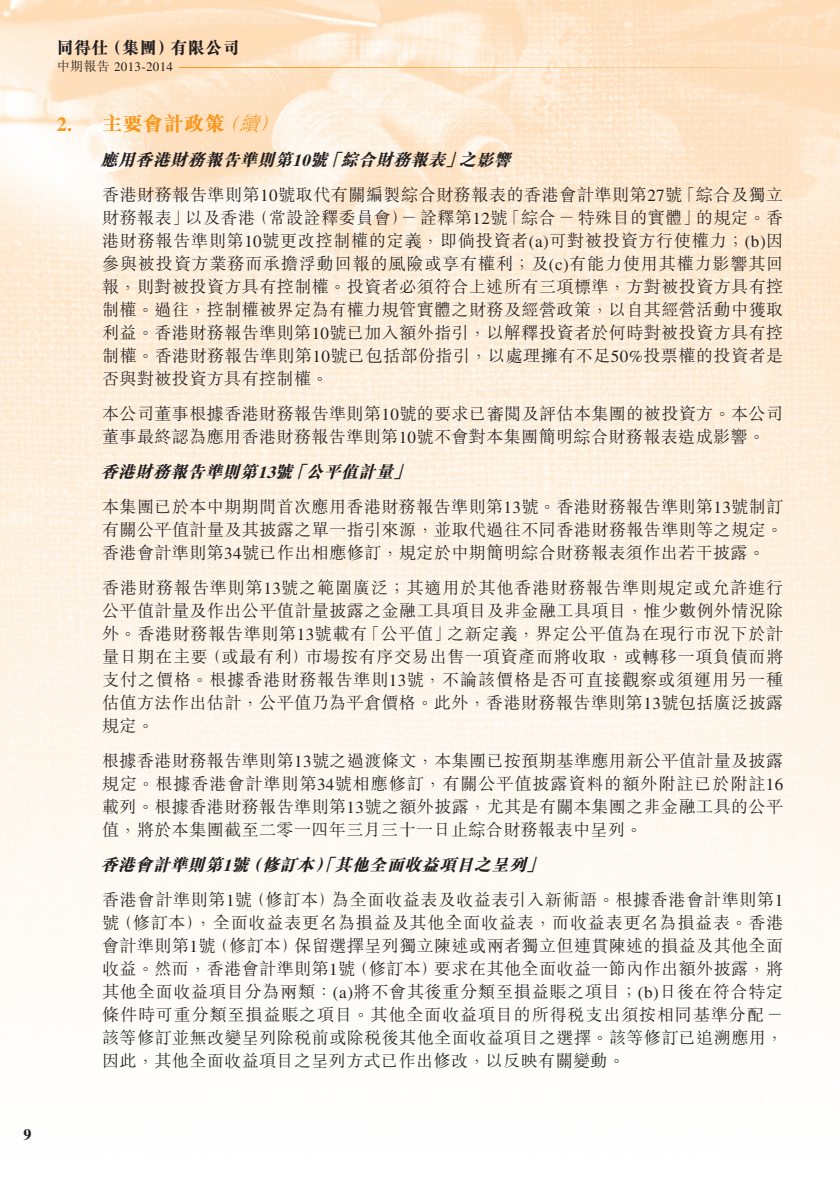
<style>
.page{position:relative;width:840px;height:1191px;background:#fff}
.page>*{position:absolute;margin:0;border:0;box-sizing:border-box;transform-origin:0 0}
.t1{font:800 20px "M Sung HK";letter-spacing:.025em;color:#f7971d}
.t2{font:italic 300 20px "M Sung HK";color:#f7971d}
.t3{font:700 20px "Times LT Std";color:#f7971d}
.t4{font:300 17px/23px "M Sung HK";letter-spacing:.025em;color:#231f20}
.t5{font:300 17px/23px "M Sung HK";letter-spacing:.045em;color:#231f20;text-align:right}
.t6{font:italic 800 17px "M Sung HK";color:#231f20}
.t7{font:300 17px/23px "M Sung HK";letter-spacing:.05em;color:#231f20}
.t8{font:800 17px "M Sung HK";letter-spacing:.025em;color:#231f20}
.t9{font:italic 700 17px "Times LT Std";color:#231f20}
.t10{font:700 16px "Times LT Std";color:#231f20}
.t11{font:13px "Times LT Std";letter-spacing:.025em;color:#231f20}
.s1{font-family:"M Sung HK";font-weight:300}
.s2{font-family:"Times LT Std";font-weight:400}
.s3{font-weight:800;font-style:italic}
.s4{font-family:"Times LT Std";font-weight:700}
</style>
<div class="page">
<img style="left:0;top:0;width:839px;height:987px">
<hr style="left:179px;top:67px;width:660px;height:1px;background:#f7971d">
<p class="t10" style="left:24px;top:1124px;width:9px">9</p>
<p class="t8" style="left:105px;top:36px;width:71px">（集團）</p>
<p class="t8" style="left:170px;top:36px;width:71px">有限公司</p>
<p class="t8" style="left:57px;top:36px;width:53px">同得仕</p>
<p class="t11" style="left:57px;top:59px;width:118px"><span class="s1">中期報告</span> 2013-2014</p>
<p class="t3" style="left:57px;top:113px;width:17px">2.</p>
<p class="t1" style="left:102px;top:110px;width:124px">主要會計政策</p>
<p class="t2" style="left:238px;top:110px;width:29px">續</p>
<p class="t2" style="left:218px;top:110px;width:29px">（</p>
<p class="t2" style="left:259px;top:110px;width:29px">(</p>
<p class="t6" style="left:100px;top:148px;width:199px">應用香港財務報告準則第</p>
<p class="t6" style="left:310px;top:148px;width:208px">號綜合財務報表之影響</p>
<p class="t6" style="left:323px;top:148px;width:24px">「</p>
<p class="t6" style="left:445px;top:148px;width:24px">」</p>
<p class="t9" style="left:292px;top:150px;width:24px">10</p>
<p class="t4" style="left:102px;top:183px;width:581px">香港財務報告準則第<span class="s2">10</span>號取代有關編製綜合財務報表的香港會計準則第<span class="s2">27</span>號</p>
<p class="t4" style="left:678px;top:183px;width:106px">「綜合及獨立</p>
<p class="t4" style="left:503px;top:206px;width:198px">「綜合－特殊目的實體」</p>
<p class="t4" style="left:102px;top:206px;width:682px">財務報表」<br>港財務報告準則第<span class="s2">10</span>號更改控制權的定義，即倘投資者 <span class="s2">)a(</span> 可對被投資方行使權力；<span class="s2">(</span> 因<span class="s2">) b</span>參與被投資方業務而承擔浮動回報的風險或享有權利；及 <span class="s2">)c(</span> 有能力使用其權力影響其回報，則對被投資方具有控制權。投資者必須符合上述所有三項標準，方對被投資方具有控制權。過往，控制權被界定為有權力規管實體之財務及經營政策，以自其經營活動中獲取利益。香港財務報告準則第<span class="s2">10</span>號已加入額外指引，以解釋投資者於何時對被投資方具有控制權。香港財務報告準則第<span class="s2">10</span>號已包括部份指引，以處理擁有不足<span class="s2">50%</span>投票權的投資者是否與對被投資方具有控制權。</p>
<p class="t4" style="left:102px;top:401px;width:682px">本公司董事根據香港財務報告準則第<span class="s2">10</span>號的要求已審閱及評估本集團的被投資方。本公司董事最終認為應用香港財務報告準則第<span class="s2">10</span>號不會對本集團簡明綜合財務報表造成影響。</p>
<p class="t6" style="left:393px;top:460px;width:24px">「</p>
<p class="t4" style="left:251px;top:206px;width:257px">（常設詮釋委員會－） 詮釋第<span class="s2">12</span>號</p>
<p class="t4" style="left:695px;top:206px;width:88px">的規定。香</p>
<p class="t4" style="left:185px;top:206px;width:71px">以及香港</p>
<p class="t4" style="left:100px;top:453px;width:684px;line-height:35px"><span class="s3">香港財務報告準則第<br></span>本集團已於本中期期間首次應用香港財務報告準則第<span class="s2">13</span>號。香港財務報告準則第<span class="s2">13</span>號制訂</p>
<p class="t4" style="left:102px;top:517px;width:682px">有關公平值計量及其披露之單一指引來源，並取代過往不同香港財務報告準則等之規定。香港會計準則第<span class="s2">34</span>號已作出相應修訂，規定於中期簡明綜合財務報表須作出若干披露。</p>
<p class="t5" style="left:102px;top:575px;width:682px">香港財務報告準則第<span class="s2">13</span>號之範圍廣泛；其適用於其他香港財務報告準則規定或允許進行公平值計量及作出公平值計量披露之金融工具項目及非金融工具項目，惟少數例外情況除之新定義，界定公平值為在現行市況下於計</p>
<p class="t6" style="left:275px;top:460px;width:125px">號公平值計量</p>
<p class="t6" style="left:288px;top:460px;width:24px">「</p>
<p class="t9" style="left:257px;top:462px;width:24px">13</p>
<p class="t4" style="left:305px;top:621px;width:479px;text-indent:-203px">外。香港財務報告準則第<span class="s2">13</span>號載有<br>市場按有序交易出售一項資產而將收取，或轉移一項負債而將</p>
<p class="t4" style="left:363px;top:621px;width:89px">「公平值」</p>
<p class="t4" style="left:102px;top:644px;width:682px">量日期在主要<br>支付之價格。根據香港財務報告準則<span class="s2">13</span>號，不論該價格是否可直接觀察或須運用另一種估值方法作出估計，公平值乃為平倉價格。此外，香港財務報告準則第<span class="s2">13</span>號包括廣泛披露規定。</p>
<p class="t4" style="left:102px;top:748px;width:682px;text-align:justify">根據香港財務報告準則第<span class="s2">13</span>號之過渡條文，本集團已按預期基準應用新公平值計量及披露規定。根據香港會計準則第<span class="s2">34</span>號相應修訂，有關公平值披露資料的額外附註已於附註<span class="s2">16</span>載列。根據香港財務報告準則第<span class="s2">13</span>號之額外披露，尤其是有關本集團之非金融工具的公平值，將於本集團截至二零一四年三月三十一日止綜合財務報表中呈列。</p>
<p class="t6" style="left:526px;top:852px;width:24px">「</p>
<p class="t4" style="left:204px;top:644px;width:106px">（或最有利）</p>
<p class="t6" style="left:100px;top:852px;width:129px">香港會計準則第</p>
<p class="t6" style="left:222px;top:852px;width:99px">號<span class="s4">1</span> 修訂本</p>
<p class="t6" style="left:334px;top:852px;width:199px">其他全面收益項目之呈列</p>
<p class="t6" style="left:314px;top:852px;width:27px">）「</p>
<p class="t6" style="left:244px;top:852px;width:24px">（</p>
<p class="t4" style="left:332px;top:887px;width:452px">為全面收益表及收益表引入新術語。根據香港會計準則第<span class="s2">1</span></p>
<p class="t7" style="left:115px;top:887px;width:669px;text-indent:-13px">香港會計準則第號<span class="s2">1<br></span>（修訂本，）全面收益表更名為損益及其他全面收益表，而收益表更名為損益表。香港</p>
<p class="t4" style="left:248px;top:887px;width:89px">（修訂本）</p>
<p class="t4" style="left:102px;top:910px;width:18px">號</p>
<p class="t4" style="left:102px;top:933px;width:115px">會計準則第號<span class="s2">1</span></p>
<p class="t4" style="left:294px;top:933px;width:489px">保留選擇呈列獨立陳述或兩者獨立但連貫陳述的損益及其他全面</p>
<p class="t4" style="left:211px;top:933px;width:88px">（修訂本）</p>
<p class="t4" style="left:434px;top:956px;width:350px">要求在其他全面收益一節內作出額外披露，將</p>
<p class="t4" style="left:102px;top:956px;width:682px">收益。然而，香港會計準則第號<span class="s2">1<br></span>其他全面收益項目分為兩類： <span class="s2">)a(</span> 將不會其後重分類至損益賬之項目；<span class="s2">( )b</span> 日後在符合特定條件時可重分類至損益賬之項目。其他全面收益項目的所得稅支出須按相同基準分配－該等修訂並無改變呈列除稅前或除稅後其他全面收益項目之選擇。該等修訂已追溯應用，因此，其他全面收益項目之呈列方式已作出修改，以反映有關變動。</p>
<p class="t4" style="left:351px;top:956px;width:88px">（修訂本）</p>
</div>
